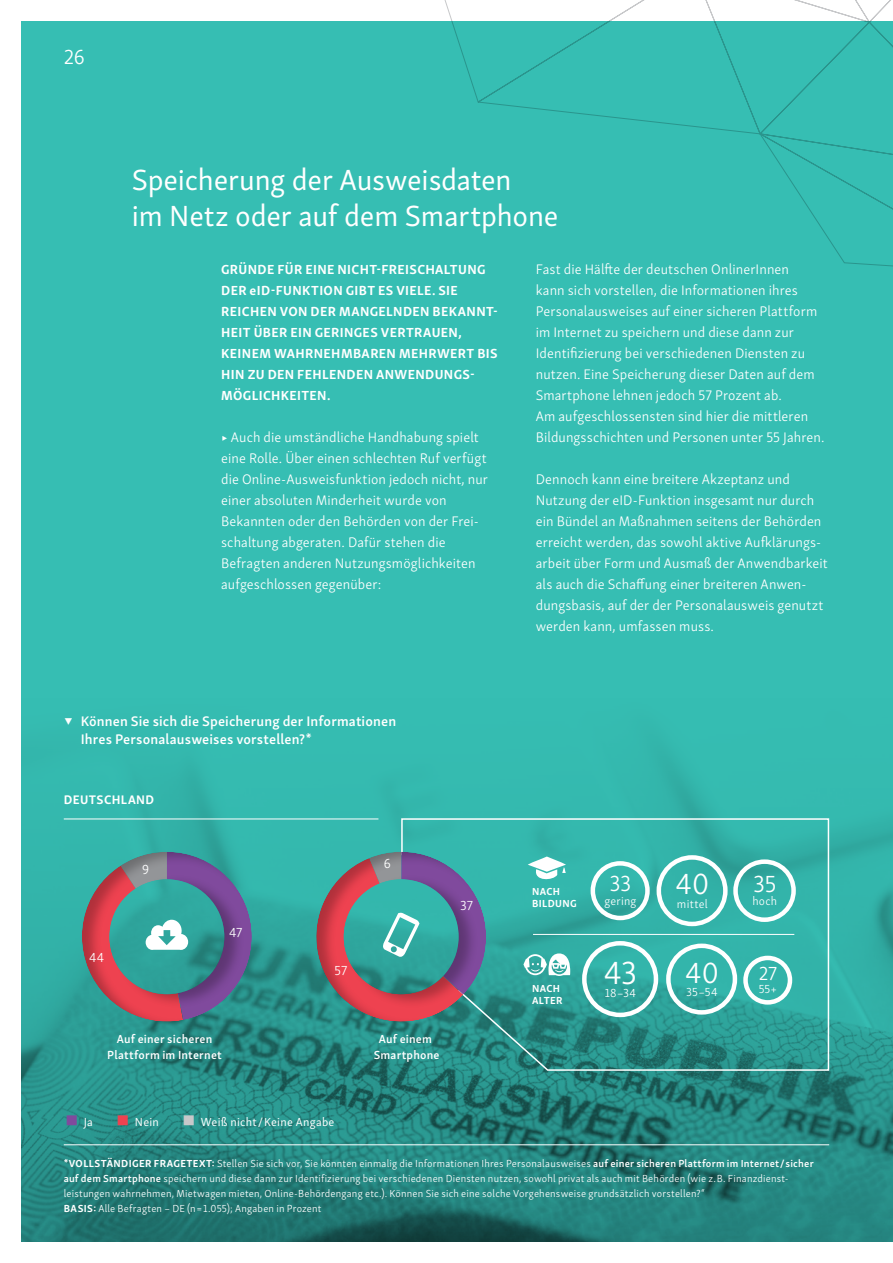
<style>
.page{position:relative;width:893px;height:1263px;background:#fff}
.page>*{position:absolute;margin:0;border:0;box-sizing:border-box;transform-origin:0 0}
.t1{font:300 33px "Skolar Sans Latn";color:#fff}
.t2{font:30px/36px "Skolar Sans Latn";letter-spacing:-.005em;color:#fff}
.t3{font:300 30px "Skolar Sans Latn";color:#fff}
.t4{font:300 24px "Skolar Sans Latn";color:#fff}
.t5{font:300 22.5px "Skolar Sans Latn";color:#fff}
.t6{font:300 21px "Skolar Sans Latn";color:#fff}
.t7{font:300 19.5px "Skolar Sans Latn";color:#fff}
.t8{font:300 14.25px/21px "Skolar Sans Latn";letter-spacing:.005em;color:#fff}
.t9{font:600 14.25px/18px "Skolar Sans Latn";letter-spacing:.01em;color:#fff}
.t10{font:700 13.5px/21px "Skolar Sans Latn";letter-spacing:.03em;color:#fff}
.t11{font:300 13.5px "Skolar Sans Latn";letter-spacing:.005em;color:#fff}
.t12{font:700 12.75px "Skolar Sans Latn";letter-spacing:.03em;color:#fff}
.t13{font:600 12px/16.5px "Skolar Sans Latn";letter-spacing:.015em;color:#fff;text-align:center}
.t14{font:12px "Skolar Sans Latn";letter-spacing:.025em;color:#fff}
.t15{font:300 12px "Skolar Sans Latn";letter-spacing:.02em;color:#fff}
.t16{font:300 10.5px/15px "Skolar Sans Latn";letter-spacing:.02em;color:#fff}
.t17{font:700 10.5px/12px "Skolar Sans Latn";letter-spacing:.035em;color:#fff}
.s1{font-size:21px}
.s2{font-weight:300;font-size:37.5px;color:#804a9d}
.s3{font-weight:300;font-size:37.5px;color:#ee4250}
.s4{font-weight:300;font-size:37.5px;color:#c7c8ca}
.s5{font-weight:700}
.s6{font-weight:600}
</style>
<div class="page">
<div style="left:21px;top:21px;width:872px;height:1221px;background:#36beb3"></div>
<img style="left:21px;top:751px;width:872px;height:491px">
<svg style="left:444px;top:0;width:449px;height:267px"></svg>
<svg style="left:400px;top:817px;width:430px;height:254px"></svg>
<hr style="left:533px;top:934px;width:261px;height:1px;background:#fff">
<div style="left:591px;top:861px;width:59px;height:59px;border:4px solid #fff;border-radius:50%"></div>
<div style="left:582px;top:941px;width:76px;height:76px;border:4px solid #fff;border-radius:50%"></div>
<div style="left:657px;top:855px;width:71px;height:71px;border:4px solid #fff;border-radius:50%"></div>
<div style="left:666px;top:943px;width:71px;height:71px;border:4px solid #fff;border-radius:50%"></div>
<div style="left:733px;top:859px;width:63px;height:63px;border:4px solid #fff;border-radius:50%"></div>
<div style="left:743px;top:956px;width:49px;height:49px;border:4px solid #fff;border-radius:50%"></div>
<div style="left:81px;top:849px;width:174px;height:173px;background:#231f20;opacity:.3"></div>
<div style="left:315px;top:849px;width:174px;height:173px;background:#231f20;opacity:.3"></div>
<hr style="left:64px;top:1144px;width:765px;height:1px;background:#fff">
<hr style="left:64px;top:818px;width:314px;height:1px;background:#fff">
<svg style="left:82px;top:852px;width:170px;height:170px;background:#657e8b"></svg>
<svg style="left:316px;top:852px;width:170px;height:170px"></svg>
<svg style="left:528px;top:856px;width:38px;height:16px"></svg>
<svg style="left:533px;top:867px;width:33px;height:15px"></svg>
<svg style="left:523px;top:953px;width:47px;height:23px"></svg>
<h3 class="t6" style="left:64px;top:41px;width:23px">26</h3>
<h2 class="t2" style="left:132px;top:160px;width:428px">Speicherung der Ausweisdaten<br>im Netz oder auf dem Smartphone</h2>
<p class="t10" style="left:221px;top:258px;width:278px">GRÜNDE FÜR EINE NICHT-FREISCHALTUNG<br>DER eID-FUNKTION GIBT ES VIELE. SIE<br>REICHEN VON DER MANGELNDEN BEKANNT-<br>HEIT ÜBER EIN GERINGES VERTRAUEN,<br>KEINEM WAHRNEHMBAREN MEHRWERT BIS<br>HIN ZU DEN FEHLENDEN ANWENDUNGS-<br>MÖGLICHKEITEN.</p>
<p class="t8" style="left:221px;top:426px;width:268px">▶ Auch die umständliche Handhabung spielt eine Rolle. Über einen schlechten Ruf verfügt die Online-Ausweisfunktion jedoch nicht, nur einer absoluten Minderheit wurde von Bekannten oder den Behörden von der Frei&shy;schaltung abgeraten. Dafür stehen die Befragten anderen Nutzungsmöglichkeiten aufgeschlossen gegenüber:</p>
<p class="t8" style="left:536px;top:258px;width:290px">Fast die Hälfte der deutschen OnlinerInnen<br>kann sich vorstellen, die Informationen ihres Personalausweises auf einer sicheren Plattform im Internet zu speichern und diese dann zur Identifizierung bei verschiedenen Diensten zu nutzen. Eine Speicherung dieser Daten auf dem Smartphone lehnen jedoch 57 Prozent ab.<br>Am aufgeschlossensten sind hier die mittleren Bildungsschichten und Personen unter 55 Jahren.</p>
<p class="t8" style="left:536px;top:468px;width:293px">Dennoch kann eine breitere Akzeptanz und Nutzung der eID-Funktion insgesamt nur durch ein Bündel an Maßnahmen seitens der Behörden erreicht werden, das sowohl aktive Aufklärungs&shy;arbeit über Form und Ausmaß der Anwendbarkeit als auch die Schaffung einer breiteren Anwen&shy;dungsbasis, auf der der Personalausweis genutzt werden kann, umfassen muss.</p>
<p class="t9" style="left:81px;top:711px;width:317px;text-indent:-17px"><span class="s1">▼</span> Können Sie sich die Speicherung der Informationen<br>Ihres Personalausweises vorstellen?*</p>
<p class="t12" style="left:64px;top:789px;width:92px">DEUTSCHLAND</p>
<p class="t11" style="left:89px;top:947px;width:17px">44</p>
<p class="t11" style="left:142px;top:859px;width:9px">9</p>
<p class="t11" style="left:229px;top:923px;width:15px">47</p>
<p class="t11" style="left:384px;top:853px;width:9px">6</p>
<p class="t11" style="left:335px;top:960px;width:14px">57</p>
<p class="t11" style="left:460px;top:895px;width:14px">37</p>
<p class="t13" style="left:107px;top:1029px;width:116px">Auf einer sicheren<br>Plattform im Internet</p>
<p class="t13" style="left:374px;top:1029px;width:67px">Auf einem<br>Smartphone</p>
<p class="t17" style="left:532px;top:884px;width:46px">NACH<br>BILDUNG</p>
<p class="t17" style="left:532px;top:981px;width:32px">NACH<br>ALTER</p>
<h3 class="t5" style="left:609px;top:867px;width:23px">33</h3>
<p class="t15" style="left:604px;top:892px;width:33px">gering</p>
<h1 class="t1" style="left:604px;top:948px;width:35px">43</h1>
<p class="t15" style="left:605px;top:984px;width:33px">18–34</p>
<h2 class="t3" style="left:675px;top:862px;width:35px">40</h2>
<p class="t15" style="left:677px;top:895px;width:32px">mittel</p>
<h2 class="t3" style="left:685px;top:950px;width:35px">40</h2>
<p class="t15" style="left:686px;top:983px;width:33px">35–54</p>
<h3 class="t4" style="left:753px;top:866px;width:25px">35</h3>
<p class="t15" style="left:752px;top:892px;width:26px">hoch</p>
<h3 class="t7" style="left:759px;top:958px;width:20px">27</h3>
<p class="t15" style="left:759px;top:980px;width:20px">55+</p>
<p class="t14" style="left:64px;top:1112px;width:31px"><span class="s2">■</span>Ja</p>
<p class="t14" style="left:115px;top:1112px;width:46px"><span class="s3">■</span> Nein</p>
<p class="t14" style="left:181px;top:1112px;width:155px"><span class="s4">■</span> Weiß nicht / Keine Angabe</p>
<p class="t16" style="left:64px;top:1155px;width:751px"><span class="s5">*VOLLSTÄNDIGER FRAGETEXT:</span> Stellen Sie sich vor, Sie könnten einmalig die Informationen Ihres Personalausweises <span class="s6">auf einer sicheren Plattform im Internet / sicher auf dem Smartphone</span> speichern und diese dann zur Identifizierung bei verschiedenen Diensten nutzen, sowohl privat als auch mit Behörden (wie z. B. Finanzdienst&shy;leistungen wahrnehmen, Mietwagen mieten, Online-Behördengang etc.). Können Sie sich eine solche Vorgehensweise grundsätzlich vorstellen?“<br><span class="s5">BASIS:</span> Alle Befragten – DE (n = 1.055); Angaben in Prozent</p>
</div>
